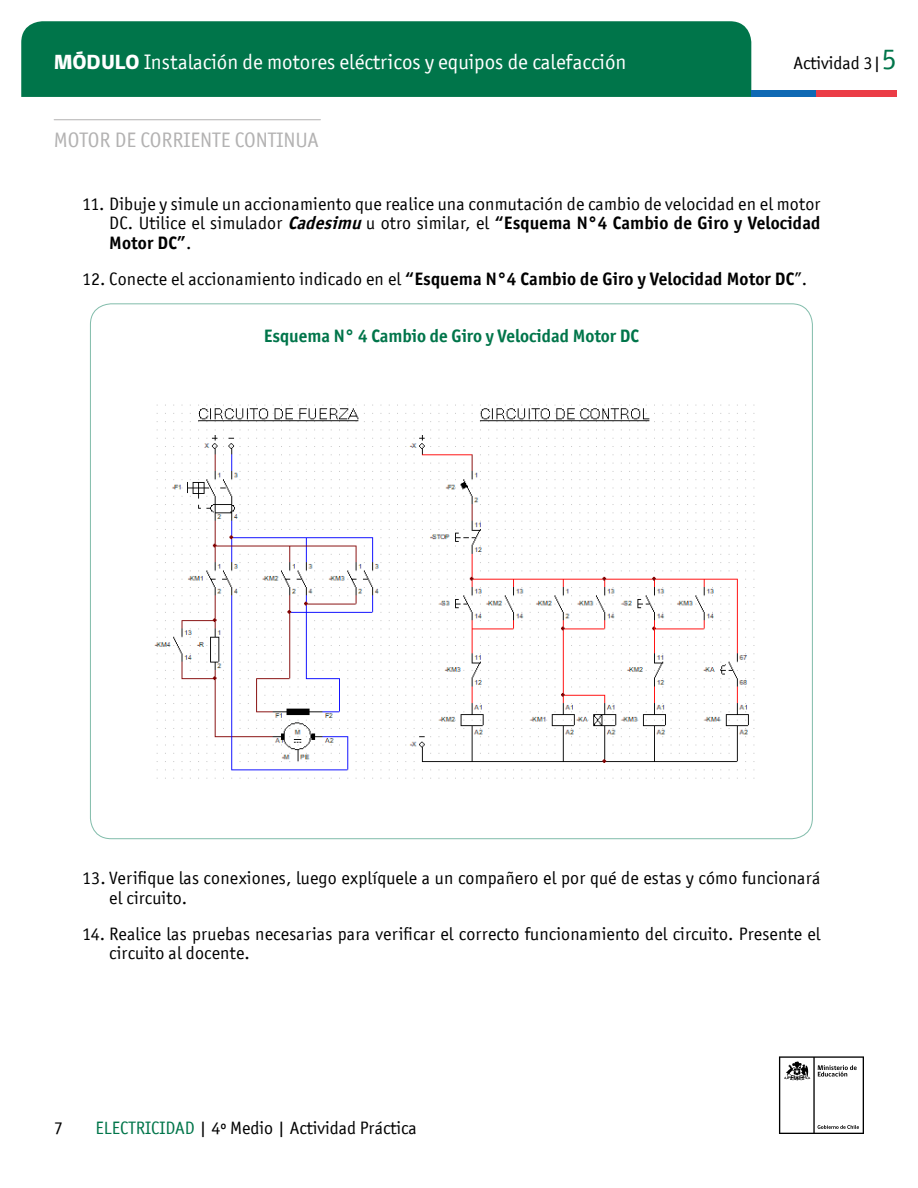
<style>
.page{position:relative;width:918px;height:1188px;background:#fff}
.page>*{position:absolute;margin:0;border:0;box-sizing:border-box;transform-origin:0 0}
.t1{font:21px "Officina San ITC";color:#fff}
.t2{font:21px "Officina San ITC";color:#b3b2b2}
.t3{font:18px/19.4px "Officina San ITC";letter-spacing:.01em;color:#000}
.t4{font:700 18px "Officina San ITC";letter-spacing:.01em;color:#000}
.t5{font:700 18px "Officina San ITC";color:#00754a}
.s1{font-family:"gob CL";font-weight:800}
.s2{font-size:30px;color:#00754a}
.s3{font-weight:700;font-style:italic}
.s4{font-weight:700}
.s5{font-weight:400}
.s6{color:#00754a}
</style>
<div class="page">
<div style="left:21px;top:21px;width:730px;height:76px;background:#00754a"></div>
<div style="left:751px;top:90px;width:65px;height:7px;background:#0f69b4"></div>
<div style="left:816px;top:90px;width:81px;height:7px;background:#eb3c46"></div>
<svg style="left:779px;top:1056px;width:85px;height:78px"></svg>
<hr style="left:54px;top:119px;width:266px;height:1px;background:#b3b2b2">
<img style="left:154px;top:404px;width:601px;height:375px">
<p class="t1" style="left:54px;top:50px;width:574px"><span class="s1">MÓDULO</span> Instalación de motores eléctricos y equipos de calefacción</p>
<p class="t2" style="left:54px;top:128px;width:267px">MOTOR DE CORRIENTE CONTINUA</p>
<p class="t3" style="left:794px;top:54px;width:105px">Actividad 3|<span class="s2">5</span></p>
<p class="t3" style="left:109px;top:194px;width:713px;text-align:justify;text-indent:-27px">11. Dibuje y simule un accionamiento que realice una conmutación de cambio de velocidad en el motor DC. Utilice el simulador <span class="s3">Cadesimu</span>u otro similar, el <span class="s4">“Esquema N°4 Cambio de Giro y Velocidad Motor DC”</span>.</p>
<p class="t4" style="left:82px;top:268px;width:726px"><span class="s5">12. Conecte el accionamiento indicado en el</span> “Esquema N°4 Cambio de Giro y Velocidad Motor DC<span class="s5">”.</span></p>
<p class="t5" style="left:264px;top:325px;width:377px">Esquema N° 4 Cambio de Giro y Velocidad Motor DC</p>
<p class="t3" style="left:109px;top:868px;width:713px;text-indent:-27px">13. Verifique las conexiones, luego explíquele a un compañero el por qué de estas y cómo funcionará el circuito.</p>
<p class="t3" style="left:109px;top:924px;width:713px;text-indent:-27px">14. Realice las pruebas necesarias para verificar el correcto funcionamiento del circuito. Presente el circuito al docente.</p>
<p class="t3" style="left:54px;top:1118px;width:10px">7</p>
<p class="t3" style="left:95px;top:1118px;width:323px"><span class="s6">ELECTRICIDAD</span> | 4º Medio | Actividad Práctica</p>
</div>
